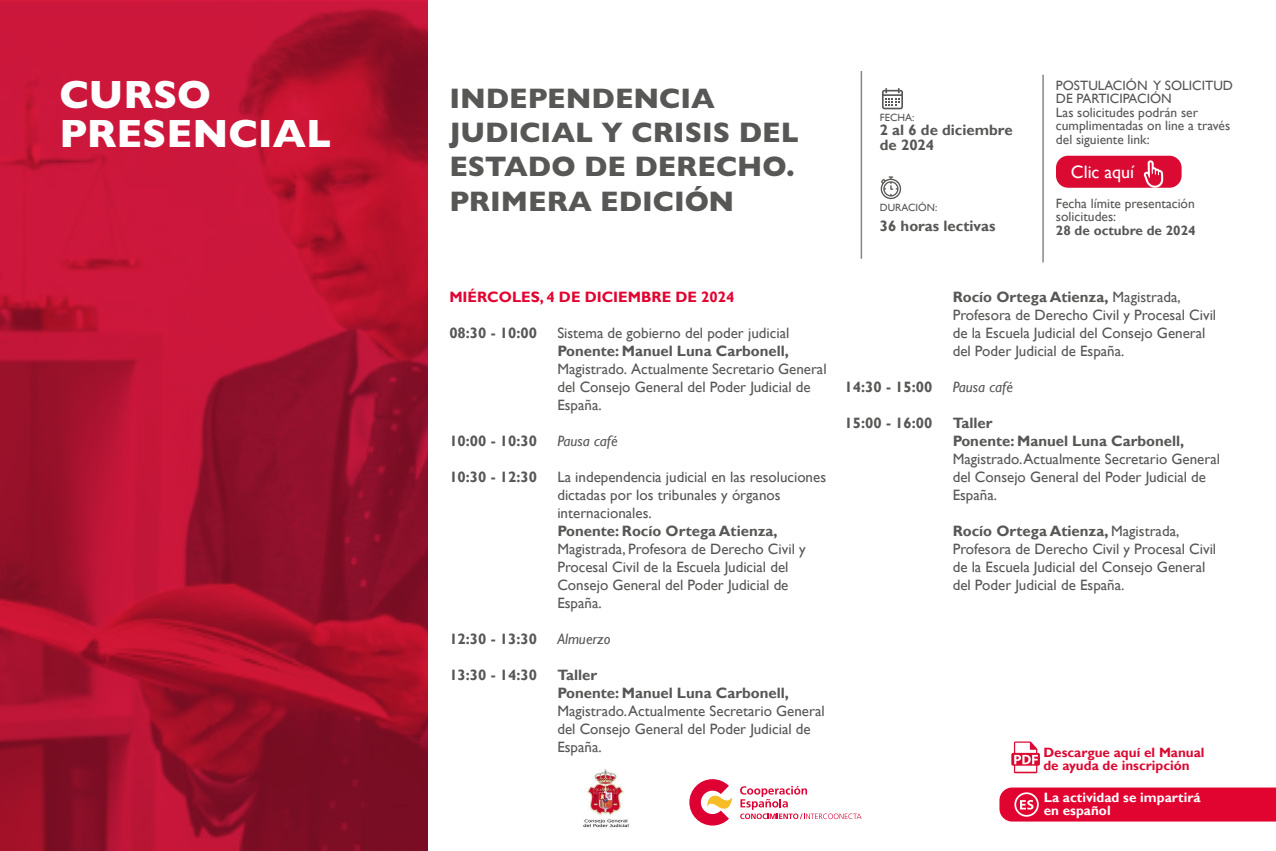
<style>
.page{position:relative;width:1276px;height:851px;background:#fff}
.page>*{position:absolute;margin:0;border:0;box-sizing:border-box;transform-origin:0 0}
.t1{font:800 39.75px/39px "Gill Sans";color:#fff}
.t2{font:800 28.5px/34.3px "Gill Sans";color:#575756}
.t3{font:18px "Gill Sans";color:#fff}
.t4{font:15px/18px "Gill Sans";color:#575756}
.t5{font:700 15px/18px "Gill Sans";color:#575756}
.t6{font:700 15px "Gill Sans";color:#e20430}
.t7{font:italic 15px "Gill Sans";color:#575756}
.t8{font:13.5px/13.5px "Gill Sans";color:#575756}
.t9{font:700 13.5px/13.5px "Gill Sans";color:#db0a33}
.t10{font:700 13.5px/13.5px "Gill Sans";color:#fff}
.t11{font:700 13.5px "Gill Sans";color:#575756}
.t12{font:10.5px "Gill Sans";color:#575756}
.s1{font-weight:700}
</style>
<div class="page">
<img style="left:0;top:0;width:427px;height:850px">
<svg style="left:999px;top:787px;width:277px;height:34px;background:#e30f39"></svg>
<hr style="left:860px;top:71px;width:2px;height:188px;background:#878787">
<hr style="left:1042px;top:75px;width:1px;height:187px;background:#878787">
<svg style="left:880px;top:176px;width:21px;height:23px"></svg>
<svg style="left:882px;top:88px;width:21px;height:21px"></svg>
<svg style="left:1011px;top:741px;width:29px;height:32px"></svg>
<div style="left:1056px;top:156px;width:125px;height:32px;background:#db0a33;border-radius:12px"></div>
<svg style="left:1143px;top:160px;width:20px;height:28px"></svg>
<svg style="left:740px;top:785px;width:121px;height:34px"></svg>
<svg style="left:689px;top:779px;width:43px;height:46px"></svg>
<img style="left:583px;top:769px;width:46px;height:59px">
<h1 class="t1" style="left:59px;top:74px;width:273px">CURSO<br>PRESENCIAL</h1>
<h2 class="t2" style="left:449px;top:81px;width:351px">INDEPENDENCIA<br>JUDICIAL Y CRISIS DEL<br>ESTADO DE DERECHO.<br>PRIMERA EDICIÓN</h2>
<p class="t6" style="left:449px;top:288px;width:286px">MIÉRCOLES, 4 DE DICIEMBRE DE 2024</p>
<p class="t5" style="left:449px;top:324px;width:89px">08:30 - 10:00</p>
<p class="t4" style="left:557px;top:324px;width:233px">Sistema de gobierno del poder judicial</p>
<p class="t5" style="left:557px;top:342px;width:233px">Ponente: Manuel Luna Carbonell,</p>
<p class="t4" style="left:557px;top:360px;width:271px">Magistrado. Actualmente Secretario General del Consejo General del Poder Judicial de<br>España.</p>
<p class="t5" style="left:449px;top:432px;width:89px">10:00 - 10:30</p>
<p class="t7" style="left:557px;top:432px;width:62px">Pausa café</p>
<p class="t5" style="left:449px;top:468px;width:89px">10:30 - 12:30</p>
<p class="t4" style="left:557px;top:468px;width:270px">La independencia judicial en las resoluciones dictadas por los tribunales y órganos internacionales.</p>
<p class="t5" style="left:557px;top:522px;width:222px">Ponente: Rocío Ortega Atienza,</p>
<p class="t4" style="left:557px;top:540px;width:250px">Magistrada, Profesora de Derecho Civil y<br>Procesal Civil de la Escuela Judicial del<br>Consejo General del Poder Judicial de<br>España.</p>
<p class="t5" style="left:449px;top:630px;width:89px">12:30 - 13:30</p>
<p class="t7" style="left:557px;top:630px;width:55px">Almuerzo</p>
<p class="t5" style="left:449px;top:666px;width:89px">13:30 - 14:30</p>
<p class="t5" style="left:557px;top:666px;width:233px">Taller<br>Ponente: Manuel Luna Carbonell,</p>
<p class="t4" style="left:557px;top:702px;width:269px">Magistrado. Actualmente Secretario General del Consejo General del Poder Judicial de<br>España.</p>
<p class="t12" style="left:880px;top:111px;width:36px">FECHA:</p>
<p class="t5" style="left:880px;top:123px;width:134px;line-height:15px">2 al 6 de diciembre de 2024</p>
<p class="t12" style="left:880px;top:201px;width:59px">DURACIÓN:</p>
<p class="t5" style="left:880px;top:217px;width:117px">36 horas lectivas</p>
<p class="t8" style="left:1056px;top:79px;width:178px">POSTULACIÓN Y SOLICITUD<br>DE PARTICIPACIÓN<br>Las solicitudes podrán ser cumplimentadas on line a través del siguiente link:</p>
<p class="t3" style="left:1071px;top:162px;width:65px">Clic aquí</p>
<p class="t8" style="left:1056px;top:197px;width:140px">Fecha límite presentación solicitudes:</p>
<p class="t11" style="left:1056px;top:222px;width:141px">28 de octubre de 2024</p>
<p class="t4" style="left:952px;top:288px;width:265px"><span class="s1">Rocío Ortega Atienza,</span> Magistrada, Profesora de Derecho Civil y Procesal Civil de la Escuela Judicial del Consejo General del Poder Judicial de España.</p>
<p class="t5" style="left:844px;top:378px;width:89px">14:30 - 15:00</p>
<p class="t7" style="left:952px;top:378px;width:62px">Pausa café</p>
<p class="t5" style="left:844px;top:414px;width:89px">15:00 - 16:00</p>
<p class="t5" style="left:952px;top:414px;width:233px">Taller<br>Ponente: Manuel Luna Carbonell,</p>
<p class="t4" style="left:952px;top:450px;width:269px">Magistrado. Actualmente Secretario General del Consejo General del Poder Judicial de<br>España.</p>
<p class="t4" style="left:952px;top:522px;width:265px"><span class="s1">Rocío Ortega Atienza,</span> Magistrada, Profesora de Derecho Civil y Procesal Civil de la Escuela Judicial del Consejo General del Poder Judicial de España.</p>
<p class="t9" style="left:1043px;top:745px;width:163px">Descargue aquí el Manual de ayuda de inscripción</p>
<p class="t10" style="left:1043px;top:790px;width:158px">La actividad se impartirá en español</p>
</div>
